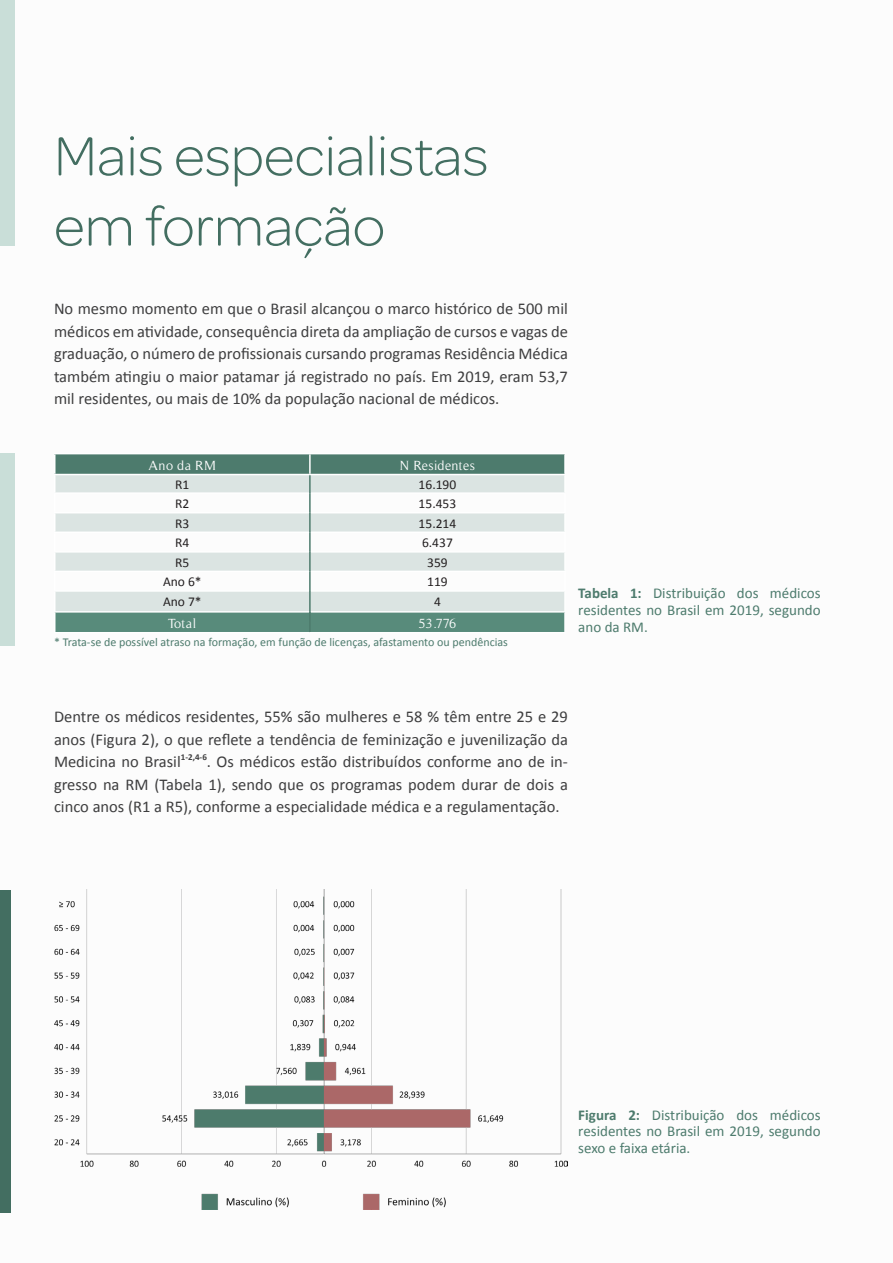
<style>
.page{position:relative;width:893px;height:1263px;background:#fff}
.page>*{position:absolute;margin:0;border:0;box-sizing:border-box;transform-origin:0 0}
._01_-_Título_Leve_e{font:300 58.5px/70.2px "Avid Omnes";color:#436e61}
._01_-_Texto_Leve_e_M{font:16.5px/22.5px "Calibri";color:#3e3e3f;text-align:justify}
._01_-_Legendas_Leve{font:15px/16.5px "Calibri";color:#4d7b6d;text-align:justify}
._01-_Tabela_Leve_e_M{font:13.5px "Calibri";color:#231f20}
._01_-_Table_Header_L{font:13.5px "Timeless";letter-spacing:.025em;color:#fff}
._01_-_Legendas_Leve-2{font:12px "Calibri";color:#4d7b6d}
._01_-_Texto_Leve_e_M-2{font:700 9px "Calibri";color:#3e3e3f}
.s1{font-weight:700}
</style>
<div class="page">
<div style="left:0;top:0;width:14px;height:245px;background:#c9ded8"></div>
<div style="left:0;top:453px;width:14px;height:193px;background:#c9ded8"></div>
<div style="left:55px;top:454px;width:255px;height:20px;background:#4d7b6d"></div>
<div style="left:310px;top:454px;width:255px;height:20px;background:#4d7b6d"></div>
<hr style="left:309px;top:454px;width:2px;height:20px;background:#fff">
<hr style="left:564px;top:454px;width:2px;height:20px;background:#fff">
<hr style="left:54px;top:454px;width:2px;height:20px;background:#fff">
<svg style="left:54px;top:475px;width:511px;height:158px"></svg>
<hr style="left:309px;top:571px;width:2px;height:20px;background:#4d7b6d">
<hr style="left:309px;top:591px;width:2px;height:21px;background:#4d7b6d">
<hr style="left:309px;top:612px;width:2px;height:20px;background:#4d7b6d">
<div style="left:0;top:890px;width:11px;height:322px;background:#436e61"></div>
<img style="left:54px;top:890px;width:514px;height:319px">
<p class="_01_-_Título_Leve_e" style="left:54px;top:119px;width:436px">Mais especialistas em formação</p>
<p class="_01_-_Texto_Leve_e_M" style="left:54px;top:298px;width:515px">No mesmo momento em que o Brasil alcançou o marco histórico de 500 mil médicos em atividade, consequência direta da ampliação de cursos e vagas de graduação, o número de profissionais cursando programas Residência Médica também atingiu o maior patamar já registrado no país. Em 2019, eram 53,7 mil residentes, ou mais de 10% da população nacional de médicos.</p>
<p class="_01_-_Table_Header_L" style="left:148px;top:458px;width:69px">Ano da RM</p>
<p class="_01_-_Table_Header_L" style="left:400px;top:458px;width:76px">N Residentes</p>
<p class="_01-_Tabela_Leve_e_M" style="left:175px;top:476px;width:16px">R1</p>
<p class="_01-_Tabela_Leve_e_M" style="left:419px;top:476px;width:39px">16.190</p>
<p class="_01-_Tabela_Leve_e_M" style="left:175px;top:495px;width:16px">R2</p>
<p class="_01-_Tabela_Leve_e_M" style="left:419px;top:495px;width:39px">15.453</p>
<p class="_01-_Tabela_Leve_e_M" style="left:175px;top:514px;width:16px">R3</p>
<p class="_01-_Tabela_Leve_e_M" style="left:419px;top:514px;width:39px">15.214</p>
<p class="_01-_Tabela_Leve_e_M" style="left:175px;top:534px;width:16px">R4</p>
<p class="_01-_Tabela_Leve_e_M" style="left:422px;top:534px;width:32px">6.437</p>
<p class="_01-_Tabela_Leve_e_M" style="left:175px;top:554px;width:16px">R5</p>
<p class="_01-_Tabela_Leve_e_M" style="left:427px;top:554px;width:22px">359</p>
<p class="_01-_Tabela_Leve_e_M" style="left:163px;top:573px;width:40px">Ano 6*</p>
<p class="_01-_Tabela_Leve_e_M" style="left:427px;top:573px;width:22px">119</p>
<p class="_01-_Tabela_Leve_e_M" style="left:163px;top:593px;width:40px">Ano 7*</p>
<p class="_01-_Tabela_Leve_e_M" style="left:434px;top:593px;width:8px">4</p>
<p class="_01_-_Table_Header_L" style="left:168px;top:616px;width:30px">Total</p>
<p class="_01_-_Table_Header_L" style="left:419px;top:616px;width:39px">53.776</p>
<p class="_01_-_Legendas_Leve-2" style="left:54px;top:634px;width:455px">* Trata-se de possível atraso na formação, em função de licenças, afastamento ou pendências</p>
<p class="_01_-_Legendas_Leve" style="left:578px;top:585px;width:244px"><span class="s1">Tabela 1:</span> Distribuição dos médicos residentes no Brasil em 2019, segundo ano da RM.</p>
<p class="_01_-_Texto_Leve_e_M" style="left:54px;top:706px;width:515px">Dentre os médicos residentes, 55% são mulheres e 58 % têm entre 25 e 29 anos (Figura 2), o que reflete a tendência de feminização e juvenilização da Medicina no Brasil</p>
<p class="_01_-_Texto_Leve_e_M-2" style="left:181px;top:751px;width:28px">1-2,4-6</p>
<p class="_01_-_Texto_Leve_e_M" style="left:54px;top:751px;width:515px;text-indent:153px">. Os médicos estão distribuídos conforme ano de in&shy;gresso na RM (Tabela 1), sendo que os programas podem durar de dois a cinco anos (R1 a R5), conforme a especialidade médica e a regulamentação.</p>
<p class="_01_-_Legendas_Leve" style="left:578px;top:1107px;width:244px"><span class="s1">Figura 2:</span> Distribuição dos médicos residentes no Brasil em 2019, segundo sexo e faixa etária.</p>
</div>
